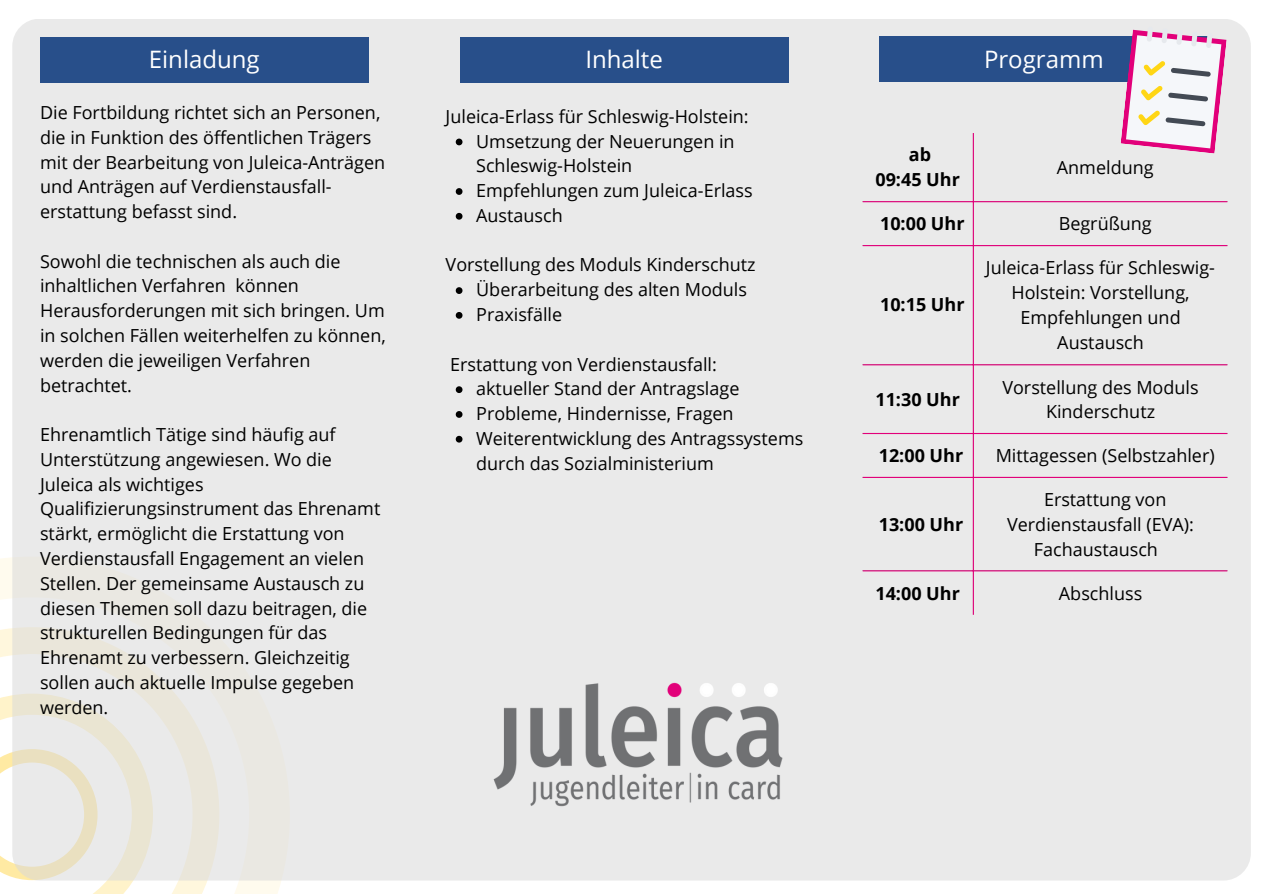
<style>
.page{position:relative;width:1263px;height:894px;background:#fff}
.page>*{position:absolute;margin:0;border:0;box-sizing:border-box;transform-origin:0 0}
.t1{font:24px "Open Sans";color:#fff}
.t2{font:18px/24.8px "Open Sans";color:#000}
.t3{font:700 18px "Open Sans";color:#000}
</style>
<div class="page">
<svg style="left:0;top:557px;width:290px;height:336px"></svg>
<div style="left:12px;top:19px;width:1239px;height:861px;background:#eaeaea;border-radius:27px"></div>
<div style="left:40px;top:38px;width:329px;height:45px;background:#284f8a"></div>
<hr style="left:973px;top:133px;width:1px;height:481px;background:#e2007a">
<hr style="left:863px;top:201px;width:364px;height:1px;background:#e2007a">
<hr style="left:863px;top:245px;width:364px;height:1px;background:#e2007a">
<hr style="left:863px;top:364px;width:364px;height:1px;background:#e2007a">
<hr style="left:863px;top:433px;width:364px;height:1px;background:#e2007a">
<hr style="left:863px;top:476px;width:364px;height:2px;background:#e2007a">
<hr style="left:863px;top:570px;width:364px;height:1px;background:#e2007a">
<div style="left:460px;top:38px;width:328px;height:45px;background:#284f8a"></div>
<img style="left:493px;top:682px;width:290px;height:125px">
<div style="left:880px;top:37px;width:328px;height:45px;background:#284f8a"></div>
<svg style="left:1120px;top:29px;width:107px;height:124px"></svg>
<svg style="left:456px;top:138px;width:6px;height:7px"></svg>
<svg style="left:456px;top:188px;width:6px;height:7px"></svg>
<svg style="left:456px;top:213px;width:6px;height:6px"></svg>
<svg style="left:456px;top:287px;width:6px;height:7px"></svg>
<svg style="left:456px;top:312px;width:6px;height:6px"></svg>
<svg style="left:456px;top:386px;width:6px;height:7px"></svg>
<svg style="left:456px;top:411px;width:6px;height:6px"></svg>
<svg style="left:456px;top:435px;width:6px;height:7px"></svg>
<p class="t1" style="left:149px;top:42px;width:112px">Einladung</p>
<p class="t1" style="left:585px;top:42px;width:79px">Inhalte</p>
<p class="t1" style="left:984px;top:42px;width:121px">Programm</p>
<p class="t2" style="left:40px;top:100px;width:347px">Die Fortbildung richtet sich an Personen, die in Funktion des öffentlichen Trägers mit der Bearbeitung von Juleica-Anträgen und Anträgen auf Verdienstausfall&shy;erstattung befasst sind.</p>
<p class="t2" style="left:40px;top:248px;width:347px">Sowohl die technischen als auch die inhaltlichen Verfahren können<br>Herausforderungen mit sich bringen. Um in solchen Fällen weiterhelfen zu können, werden die jeweiligen Verfahren betrachtet.</p>
<p class="t2" style="left:40px;top:421px;width:342px">Ehrenamtlich Tätige sind häufig auf Unterstützung angewiesen. Wo die Juleica als wichtiges Qualifizierungsinstrument das Ehrenamt stärkt, ermöglicht die Erstattung von Verdienstausfall Engagement an vielen Stellen. Der gemeinsame Austausch zu diesen Themen soll dazu beitragen, die strukturellen Bedingungen für das Ehrenamt zu verbessern. Gleichzeitig sollen auch aktuelle Impulse gegeben werden.</p>
<p class="t2" style="left:446px;top:103px;width:305px">Juleica-Erlass für Schleswig-Holstein:</p>
<p class="t2" style="left:476px;top:128px;width:260px">Umsetzung der Neuerungen in<br>Schleswig-Holstein</p>
<p class="t2" style="left:476px;top:178px;width:278px">Empfehlungen zum Juleica-Erlass</p>
<h1 class="t2" style="left:476px;top:202px;width:88px">Austausch</h1>
<p class="t2" style="left:446px;top:252px;width:311px">Vorstellung des Moduls Kinderschutz</p>
<p class="t2" style="left:476px;top:277px;width:272px">Überarbeitung des alten Moduls</p>
<p class="t2" style="left:476px;top:301px;width:87px">Praxisfälle</p>
<p class="t2" style="left:450px;top:351px;width:268px">Erstattung von Verdienstausfall:</p>
<p class="t2" style="left:476px;top:376px;width:265px">aktueller Stand der Antragslage</p>
<p class="t2" style="left:476px;top:400px;width:259px">Probleme, Hindernisse, Fragen</p>
<p class="t2" style="left:476px;top:425px;width:329px">Weiterentwicklung des Antragssystems durch das Sozialministerium</p>
<h1 class="t3" style="left:909px;top:142px;width:24px">ab</h1>
<p class="t3" style="left:875px;top:167px;width:86px">09:45 Uhr</p>
<p class="t2" style="left:1057px;top:154px;width:98px">Anmeldung</p>
<p class="t3" style="left:880px;top:211px;width:86px">10:00 Uhr</p>
<h1 class="t2" style="left:1059px;top:211px;width:95px">Begrüßung</h1>
<p class="t3" style="left:880px;top:292px;width:86px">10:15 Uhr</p>
<p class="t3" style="left:875px;top:386px;width:86px">11:30 Uhr</p>
<p class="t2" style="left:986px;top:255px;width:231px;text-align:center">Juleica-Erlass für Schleswig-<br>Holstein: Vorstellung,<br>Empfehlungen und<br>Austausch</p>
<p class="t2" style="left:1002px;top:374px;width:198px;text-align:center">Vorstellung des Moduls<br>Kinderschutz</p>
<p class="t3" style="left:879px;top:443px;width:86px">12:00 Uhr</p>
<p class="t2" style="left:996px;top:442px;width:220px">Mittagessen (Selbstzahler)</p>
<p class="t3" style="left:879px;top:511px;width:86px">13:00 Uhr</p>
<p class="t2" style="left:1007px;top:486px;width:188px;text-align:center">Erstattung von<br>Verdienstausfall (EVA):<br>Fachaustausch</p>
<p class="t3" style="left:875px;top:580px;width:86px">14:00 Uhr</p>
<p class="t2" style="left:1059px;top:580px;width:85px">Abschluss</p>
</div>
